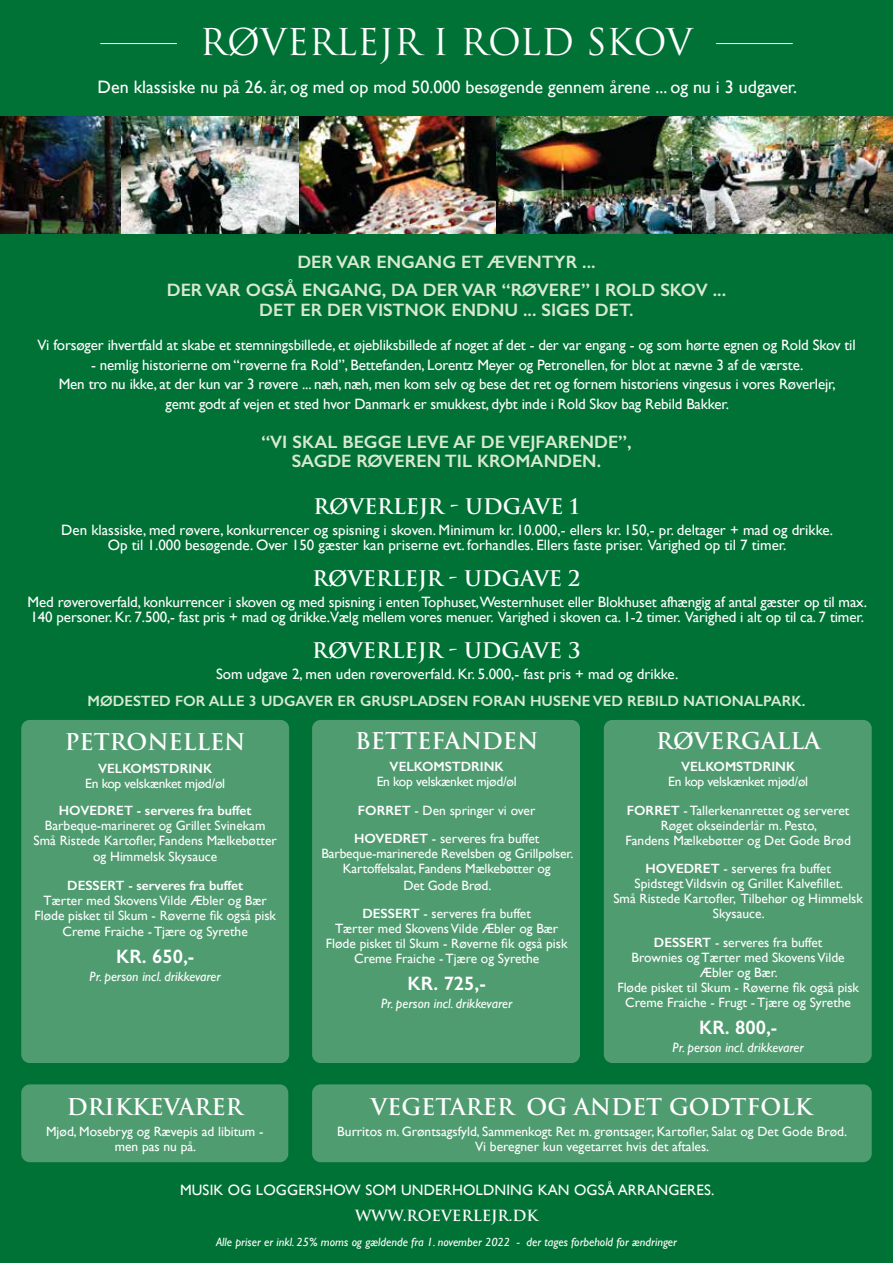
<style>
.page{position:relative;width:893px;height:1263px;background:#007236}
.page>*{position:absolute;margin:0;border:0;box-sizing:border-box;transform-origin:0 0}
.t1{font:36px "Trajan";color:#fff}
.t2{font:700 22.5px "Trajan";color:#fff}
.t3{font:700 21px "Trajan";color:#fff}
.t4{font:600 19.5px "Gill Sans";color:#fff}
.t5{font:600 18px/28.5px "Gill Sans";color:#d8e9d2;text-align:center}
.t6{font:18px "Gill Sans";color:#fff}
.t7{font:15px/15px "Gill Sans";letter-spacing:-.01em;color:#fff;text-align:center}
.t8{font:600 15px "Gill Sans";color:#d8e9d2}
.t9{font:15px "Gill Sans";letter-spacing:.01em;color:#fff}
.t10{font:700 15px "Trajan";color:#fff}
.t11{font:13.5px/15px "Gill Sans";color:#fff;text-align:center}
.t12{font:600 13.5px "Gill Sans";color:#fff}
.t13{font:13.5px/28.5px "Gill Sans";letter-spacing:-.02em;color:#fff;text-align:center}
.t14{font:italic 13.5px "Gill Sans";color:#fff}
.t15{font:italic 12px "Gill Sans";color:#fff}
.s1{font-weight:600}
</style>
<div class="page">
<hr style="left:100px;top:43px;width:77px;height:1px;background:#fff">
<hr style="left:716px;top:43px;width:77px;height:1px;background:#fff">
<div style="left:21px;top:720px;width:268px;height:343px;background:#509c71;border-radius:9px"></div>
<div style="left:312px;top:720px;width:268px;height:343px;background:#509c71;border-radius:9px"></div>
<div style="left:604px;top:720px;width:268px;height:343px;background:#509c71;border-radius:9px"></div>
<div style="left:21px;top:1084px;width:267px;height:78px;background:#509c71;border-radius:9px"></div>
<div style="left:312px;top:1084px;width:560px;height:78px;background:#509c71;border-radius:9px"></div>
<img style="left:121px;top:116px;width:375px;height:117px">
<img style="left:496px;top:116px;width:196px;height:117px">
<img style="left:692px;top:116px;width:201px;height:117px">
<img style="left:0;top:116px;width:121px;height:117px">
<h1 class="t1" style="left:200px;top:21px;width:495px">RØVERLEJR I ROLD SKOV</h1>
<h3 class="t6" style="left:98px;top:77px;width:701px">Den klassiske nu på 26. år, og med op mod 50.000 besøgende gennem årene ... og nu i 3 udgaver.</h3>
<h3 class="t5" style="left:167px;top:247px;width:561px">DER VAR ENGANG ET ÆVENTYR ...<br>DER VAR OGSÅ ENGANG, DA DER VAR “RØVERE” I ROLD SKOV ...</h3>
<h3 class="t5" style="left:259px;top:295px;width:376px">DET ER DER VISTNOK ENDNU ... SIGES DET.</h3>
<p class="t7" style="left:37px;top:337px;width:820px">Vi forsøger ihvertfald at skabe et stemningsbillede, et øjebliksbillede af noget af det - der var engang - og som hørte egnen og Rold Skov til</p>
<p class="t7" style="left:59px;top:355px;width:779px;line-height:19.5px">- nemlig historierne om “røverne fra Rold”, Bettefanden, Lorentz Meyer og Petronellen, for blot at nævne 3 af de værste.<br>Men tro nu ikke, at der kun var 3 røvere ... næh, næh, men kom selv og bese det ret og fornem historiens vingesus i vores Røverlejr, gemt godt af vejen et sted hvor Danmark er smukkest, dybt inde i Rold Skov bag Rebild Bakker.</p>
<h3 class="t5" style="left:261px;top:432px;width:372px;line-height:19.5px">“VI SKAL BEGGE LEVE AF DE VEJFARENDE”,<br>SAGDE RØVEREN TIL KROMANDEN.</h3>
<h3 class="t3" style="left:313px;top:494px;width:268px">RØVERLEJR - UDGAVE 1</h3>
<p class="t7" style="left:61px;top:523px;width:773px">Den klassiske, med røvere, konkurrencer og spisning i skoven. Minimum kr. 10.000,- ellers kr. 150,- pr. deltager + mad og drikke.<br>Op til 1.000 besøgende. Over 150 gæster kan priserne evt. forhandles. Ellers faste priser. Varighed op til 7 timer.</p>
<h3 class="t3" style="left:312px;top:565px;width:270px">RØVERLEJR - UDGAVE 2</h3>
<p class="t7" style="left:28px;top:594px;width:841px;text-align:left">Med røveroverfald, konkurrencer i skoven og med spisning i enten Tophuset,Westernhuset eller Blokhuset afhængig af antal gæster op til max.<br>140 personer. Kr. 7.500,- fast pris + mad og drikke.Vælg mellem vores menuer. Varighed i skoven ca. 1-2 timer. Varighed i alt op til ca. 7 timer.</p>
<h3 class="t3" style="left:312px;top:637px;width:270px">RØVERLEJR - UDGAVE 3</h3>
<p class="t7" style="left:216px;top:666px;width:464px">Som udgave 2, men uden røveroverfald. Kr. 5.000,- fast pris + mad og drikke.</p>
<p class="t8" style="left:88px;top:692px;width:719px">MØDESTED FOR ALLE 3 UDGAVER ER GRUSPLADSEN FORAN HUSENE VED REBILD NATIONALPARK.</p>
<h2 class="t2" style="left:65px;top:728px;width:182px">PETRONELLEN</h2>
<p class="t12" style="left:98px;top:760px;width:116px">VELKOMSTDRINK</p>
<p class="t13" style="left:85px;top:769px;width:141px">En kop velskænket mjød/øl</p>
<p class="t12" style="left:59px;top:802px;width:194px">HOVEDRET - serveres fra buffet</p>
<p class="t11" style="left:34px;top:817px;width:245px">Barbeque-marineret og Grillet Svinekam<br>Små Ristede Kartofler, Fandens Mælkebøtter</p>
<p class="t11" style="left:93px;top:849px;width:126px">og Himmelsk Skysauce</p>
<p class="t12" style="left:67px;top:877px;width:177px">DESSERT - serveres fra buffet</p>
<p class="t11" style="left:34px;top:892px;width:243px">Tærter med Skovens Vilde Æbler og Bær<br>Fløde pisket til Skum - Røverne fik også pisk</p>
<p class="t11" style="left:63px;top:924px;width:187px">Creme Fraiche - Tjære og Syrethe</p>
<h3 class="t4" style="left:116px;top:945px;width:80px">KR. 650,-</h3>
<p class="t14" style="left:90px;top:969px;width:133px">Pr. person incl. drikkevarer</p>
<h2 class="t2" style="left:67px;top:1092px;width:177px">DRIKKEVARER</h2>
<p class="t11" style="left:46px;top:1123px;width:219px">Mjød, Mosebryg og Rævepis ad libitum - men pas nu på.</p>
<h2 class="t2" style="left:355px;top:727px;width:185px">BETTEFANDEN</h2>
<p class="t12" style="left:390px;top:759px;width:116px">VELKOMSTDRINK</p>
<p class="t11" style="left:354px;top:767px;width:187px;line-height:28.5px">En kop velskænket mjød/øl<br><span class="s1">FORRET</span> - Den springer vi over<br><span class="s1">HOVEDRET</span> - serveres fra buffet</p>
<p class="t11" style="left:321px;top:846px;width:254px">Barbeque-marinerede Revelsben og Grillpølser.<br>Kartoffelsalat, Fandens Mælkebøtter og</p>
<p class="t11" style="left:362px;top:871px;width:170px;line-height:28.5px">Det Gode Brød.<br><span class="s1">DESSERT</span> - serveres fra buffet</p>
<p class="t11" style="left:326px;top:921px;width:243px">Tærter med Skovens Vilde Æbler og Bær<br>Fløde pisket til Skum - Røverne fik også pisk<br>Creme Fraiche - Tjære og Syrethe</p>
<h3 class="t4" style="left:408px;top:972px;width:80px">KR. 725,-</h3>
<p class="t14" style="left:381px;top:996px;width:133px">Pr. person incl. drikkevarer</p>
<h2 class="t2" style="left:656px;top:727px;width:166px">RØVERGALLA</h2>
<p class="t12" style="left:681px;top:759px;width:116px">VELKOMSTDRINK</p>
<p class="t13" style="left:627px;top:767px;width:224px">En kop velskænket mjød/øl<br><span class="s1">FORRET</span> - Tallerkenanrettet og serveret</p>
<p class="t11" style="left:625px;top:818px;width:227px">Røget okseinderlår m. Pesto,<br>Fandens Mælkebøtter og Det Gode Brød</p>
<p class="t11" style="left:613px;top:861px;width:251px"><span class="s1">HOVEDRET</span> - serveres fra buffet<br>Spidstegt Vildsvin og Grillet Kalvefillet.<br>Små Ristede Kartofler, Tilbehør og Himmelsk<br>Skysauce.</p>
<p class="t11" style="left:617px;top:935px;width:243px"><span class="s1">DESSERT</span> - serveres fra buffet<br>Brownies og Tærter med Skovens Vilde<br>Æbler og Bær.<br>Fløde pisket til Skum - Røverne fik også pisk<br>Creme Fraiche - Frugt - Tjære og Syrethe</p>
<h3 class="t4" style="left:699px;top:1015px;width:80px">KR. 800,-</h3>
<p class="t14" style="left:673px;top:1039px;width:133px">Pr. person incl. drikkevarer</p>
<h2 class="t2" style="left:371px;top:1092px;width:443px">VEGETARER OG ANDET GODTFOLK</h2>
<p class="t11" style="left:337px;top:1123px;width:511px">Burritos m. Grøntsagsfyld, Sammenkogt Ret m. grøntsager, Kartofler, Salat og Det Gode Brød.<br>Vi beregner kun vegetarret hvis det aftales.</p>
<p class="t9" style="left:180px;top:1181px;width:536px">MUSIK OG LOGGERSHOW SOM UNDERHOLDNING KAN OGSÅ ARRANGERES.</p>
<p class="t10" style="left:355px;top:1206px;width:184px">WWW.ROEVERLEJR.DK</p>
<p class="t15" style="left:216px;top:1235px;width:462px">Alle priser er inkl. 25% moms og gældende fra 1. november 2022 - der tages forbehold for ændringer</p>
</div>
